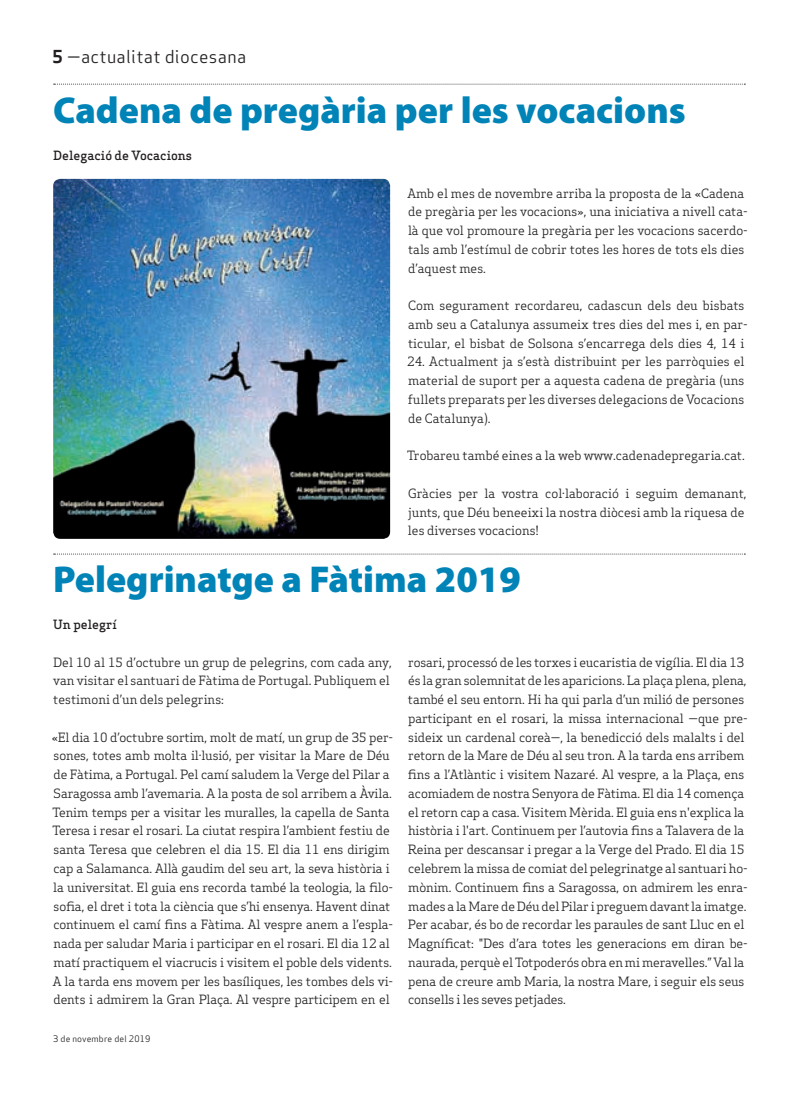
<style>
.page{position:relative;width:798px;height:1099px;background:#fff}
.page>*{position:absolute;margin:0;border:0;box-sizing:border-box;transform-origin:0 0}
.Titulars{font:900 37.5px "Myriad Pro";color:#0083b6}
.Capçalera{font:17.5px "Apex Sans Book T";letter-spacing:.02em;color:#231f20}
.Text_General{font:12.5px/18.8px "Apex Serif";letter-spacing:-.01em;color:#231f20}
.Autors{font:500 12.5px "Apex Serif";color:#231f20}
.Data_Peu{font:8.75px "Apex Sans Book T";letter-spacing:.02em;color:#231f20}
.s1{font-family:"Apex Sans Bold T"}
</style>
<div class="page">
<img style="left:53px;top:179px;width:337px;height:360px">
<svg style="left:54px;top:553px;width:691px;height:1px"></svg>
<svg style="left:54px;top:84px;width:691px;height:1px"></svg>
<p class="Capçalera" style="left:52px;top:46px;width:195px"><span class="s1">5</span> —actualitat diocesana</p>
<p class="Titulars" style="left:53px;top:85px;width:633px">Cadena de pregària per les vocacions</p>
<p class="Autors" style="left:53px;top:148px;width:140px">Delegació de Vocacions</p>
<p class="Text_General" style="left:407px;top:183px;width:342px">Amb el mes de novembre arriba la proposta de la «Cadena de pregària per les vocacions», una iniciativa a nivell cata&shy;là que vol promoure la pregària per les vocacions sacerdo&shy;tals amb l’estímul de cobrir totes les hores de tots els dies d’aquest mes.</p>
<p class="Text_General" style="left:408px;top:296px;width:341px">Com segurament recordareu, cadascun dels deu bisbats amb seu a Catalunya assumeix tres dies del mes i, en par&shy;ticular, el bisbat de Solsona s’encarrega dels dies 4, 14 i</p>
<p class="Text_General" style="left:407px;top:352px;width:338px;text-align:justify">24. Actualment ja s’està distribuint per les parròquies el material de suport per a aquesta cadena de pregària (uns fullets preparats per les diverses delegacions de Vocacions de Catalunya).</p>
<p class="Text_General" style="left:407px;top:446px;width:339px">Trobareu també eines a la web www.cadenadepregaria.cat.</p>
<p class="Text_General" style="left:408px;top:483px;width:340px">Gràcies per la vostra col·laboració i seguim demanant, junts, que Déu beneeixi la nostra diòcesi amb la riquesa de les diverses vocacions!</p>
<p class="Titulars" style="left:53px;top:554px;width:469px">Pelegrinatge a Fàtima 2019</p>
<p class="Autors" style="left:53px;top:616px;width:65px">Un pelegrí</p>
<p class="Text_General" style="left:53px;top:652px;width:340px">Del 10 al 15 d’octubre un grup de pelegrins, com cada any, van visitar el santuari de Fàtima de Portugal. Publiquem el testimoni d’un dels pelegrins:</p>
<p class="Text_General" style="left:52px;top:727px;width:343px">«El dia 10 d’octubre sortim, molt de matí, un grup de 35 per&shy;sones, totes amb molta il·lusió, per visitar la Mare de Déu de Fàtima, a Portugal. Pel camí saludem la Verge del Pilar a Saragossa amb l’avemaria. A la posta de sol arribem a Àvila.<br>Tenim temps per a visitar les muralles, la capella de Santa Teresa i resar el rosari. La ciutat respira l’ambient festiu de santa Teresa que celebren el dia 15. El dia 11 ens dirigim cap a Salamanca. Allà gaudim del seu art, la seva història i la universitat. El guia ens recorda també la teologia, la filo&shy;sofia, el dret i tota la ciència que s’hi ensenya. Havent dinat continuem el camí fins a Fàtima. Al vespre anem a l’espla&shy;nada per saludar Maria i participar en el rosari. El dia 12 al matí practiquem el viacrucis i visitem el poble dels vidents.<br>A la tarda ens movem per les basíliques, les tombes dels vi&shy;dents i admirem la Gran Plaça. Al vespre participem en el</p>
<p class="Data_Peu" style="left:53px;top:1032px;width:99px">3 de novembre del 2019</p>
<p class="Text_General" style="left:408px;top:652px;width:341px">rosari, processó de les torxes i eucaristia de vigília. El dia 13 és la gran solemnitat de les aparicions. La plaça plena, plena, també el seu entorn. Hi ha qui parla d’un milió de persones participant en el rosari, la missa internacional —que pre&shy;sideix un cardenal coreà—, la benedicció dels malalts i del retorn de la Mare de Déu al seu tron. A la tarda ens arribem fins a l’Atlàntic i visitem Nazaré. Al vespre, a la Plaça, ens acomiadem de nostra Senyora de Fàtima. El dia 14 comença el retorn cap a casa. Visitem Mèrida. El guia ens n'explica la història i l'art. Continuem per l’autovia fins a Talavera de la Reina per descansar i pregar a la Verge del Prado. El dia 15 celebrem la missa de comiat del pelegrinatge al santuari ho&shy;mònim. Continuem fins a Saragossa, on admirem les enra&shy;mades a la Mare de Déu del Pilar i preguem davant la imatge.<br>Per acabar, és bo de recordar les paraules de sant Lluc en el Magníficat: "Des d’ara totes les generacions em diran be&shy;naurada, perquè el Totpoderós obra en mi meravelles.” Val la pena de creure amb Maria, la nostra Mare, i seguir els seus consells i les seves petjades.</p>
</div>
